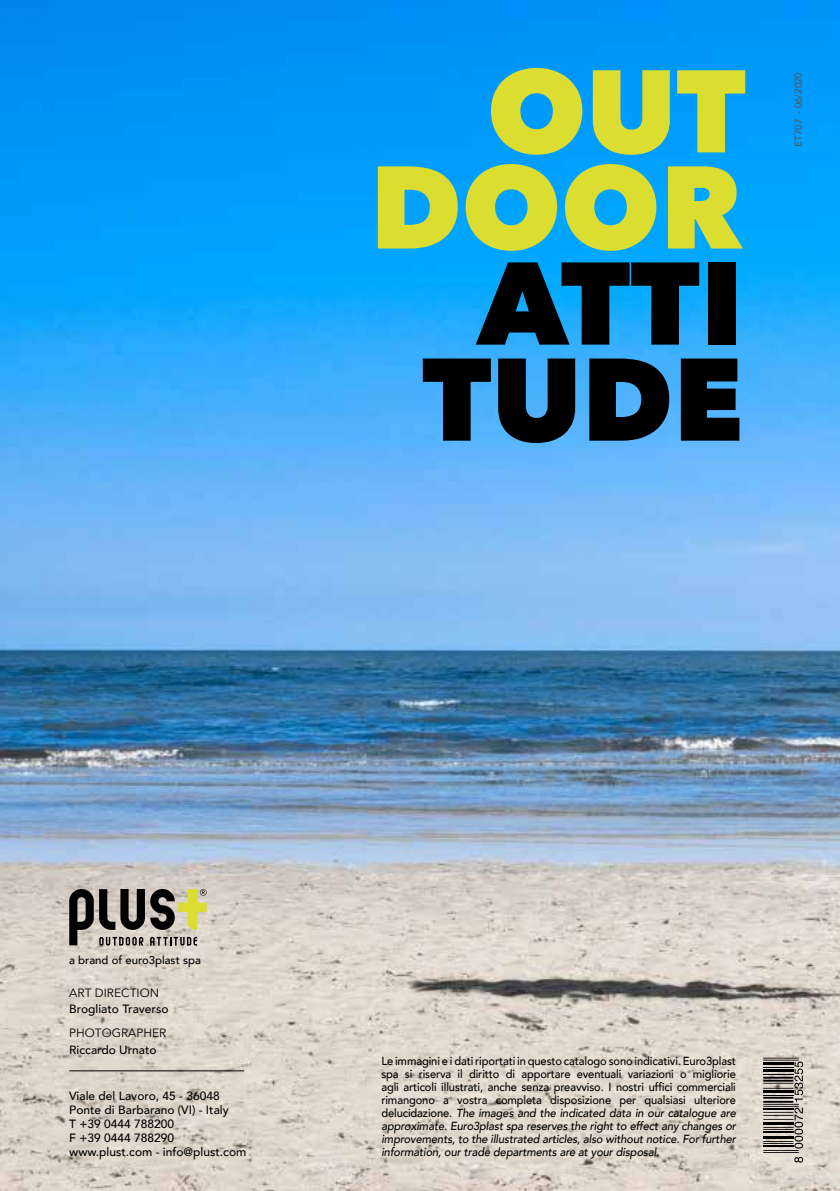
<style>
.page{position:relative;width:840px;height:1191px;background:#fff}
.page>*{position:absolute;margin:0;border:0;box-sizing:border-box;transform-origin:0 0}
.t1{font:800 116px/96px "Avenir Next";color:#000;text-align:center}
.t2{font:800 116px/96px "Avenir Next";color:#dbdd30;text-align:right}
.t3{font:500 12px/14px "Avenir";color:#000}
.t4{font:12px "Avenir";color:#000}
.t5{font:500 11.6px/13px "Avenir";letter-spacing:-.01em;color:#000;text-align:justify;scale:.95 1}
.t6{font:500 11.4px "Avenir";color:#000}
.t7{font:500 10px "Avenir";letter-spacing:-.01em;color:#575756}
.s1{font-style:italic}
</style>
<div class="page">
<img style="left:0;top:0;width:839px;height:1191px">
<hr style="left:69px;top:1070px;width:175px;height:1px;background:#000">
<svg style="left:69px;top:889px;width:137px;height:56px;background:#878271"></svg>
<hr style="left:762px;top:1150px;width:36px;height:1px;background:#000">
<hr style="left:762px;top:1152px;width:36px;height:1px;background:#000">
<hr style="left:762px;top:1145px;width:31px;height:1px;background:#000">
<hr style="left:762px;top:1141px;width:31px;height:1px;background:#000">
<hr style="left:762px;top:1143px;width:31px;height:1px;background:#000">
<hr style="left:762px;top:1136px;width:31px;height:2px;background:#000">
<hr style="left:762px;top:1131px;width:31px;height:1px;background:#000">
<hr style="left:762px;top:1127px;width:31px;height:1px;background:#000">
<hr style="left:762px;top:1129px;width:31px;height:1px;background:#000">
<hr style="left:762px;top:1122px;width:31px;height:2px;background:#000">
<hr style="left:762px;top:1112px;width:31px;height:1px;background:#000">
<hr style="left:762px;top:1115px;width:31px;height:1px;background:#000">
<hr style="left:762px;top:1119px;width:31px;height:1px;background:#000">
<hr style="left:762px;top:1107px;width:31px;height:2px;background:#000">
<hr style="left:762px;top:1103px;width:36px;height:1px;background:#000">
<hr style="left:762px;top:1105px;width:36px;height:1px;background:#000">
<hr style="left:762px;top:1096px;width:31px;height:2px;background:#000">
<hr style="left:762px;top:1100px;width:31px;height:2px;background:#000">
<hr style="left:762px;top:1094px;width:31px;height:1px;background:#000">
<hr style="left:762px;top:1089px;width:31px;height:3px;background:#000">
<hr style="left:762px;top:1082px;width:31px;height:1px;background:#000">
<hr style="left:762px;top:1087px;width:31px;height:1px;background:#000">
<hr style="left:762px;top:1076px;width:31px;height:2px;background:#000">
<hr style="left:762px;top:1079px;width:31px;height:2px;background:#000">
<hr style="left:762px;top:1073px;width:31px;height:1px;background:#000">
<hr style="left:762px;top:1068px;width:31px;height:3px;background:#000">
<hr style="left:762px;top:1066px;width:31px;height:1px;background:#000">
<hr style="left:762px;top:1061px;width:31px;height:3px;background:#000">
<hr style="left:762px;top:1057px;width:36px;height:1px;background:#000">
<hr style="left:762px;top:1059px;width:36px;height:1px;background:#000">
<svg style="left:794px;top:1156px;width:8px;height:6px"></svg>
<svg style="left:794px;top:1107px;width:8px;height:41px"></svg>
<svg style="left:794px;top:1061px;width:8px;height:40px"></svg>
<h1 class="t2" style="left:370px;top:63px;width:377px">OUT<br>DOOR</h1>
<h1 class="t1" style="left:422px;top:255px;width:322px">ATTI<br>TUDE</h1>
<p class="t7" style="left:789px;top:147px;width:76px;rotate:-90deg">ET707 - 06/2020</p>
<p class="t6" style="left:69px;top:950px;width:133px">a brand of euro3plast spa</p>
<p class="t4" style="left:69px;top:985px;width:91px">ART DIRECTION</p>
<p class="t3" style="left:69px;top:1001px;width:101px">Brogliato Traverso</p>
<p class="t4" style="left:69px;top:1026px;width:98px">PHOTOGRAPHER</p>
<p class="t3" style="left:69px;top:1041px;width:89px">Riccardo Urnato</p>
<p class="t3" style="left:69px;top:1087px;width:178px">Viale del Lavoro, 45 - 36048<br>Ponte di Barbarano (VI) - Italy<br>T +39 0444 788200<br>F +39 0444 788290 www.plust.com - info@plust.com</p>
<p class="t5" style="left:381px;top:1053px;width:374px">Le immagini e i dati riportati in questo catalogo sono indicativi. Euro3plast spa si riserva il diritto di apportare eventuali variazioni o migliorie agli articoli illustrati, anche senza preavviso. I nostri uffici commerciali rimangono a vostra completa disposizione per qualsiasi ulteriore delucidazione. <span class="s1">The images and the indicated data in our catalogue are approximate. Euro3plast spa reserves the right to effect any changes or improvements, to the illustrated articles, also without notice. For further information, our trade departments are at your disposal.</span></p>
</div>
